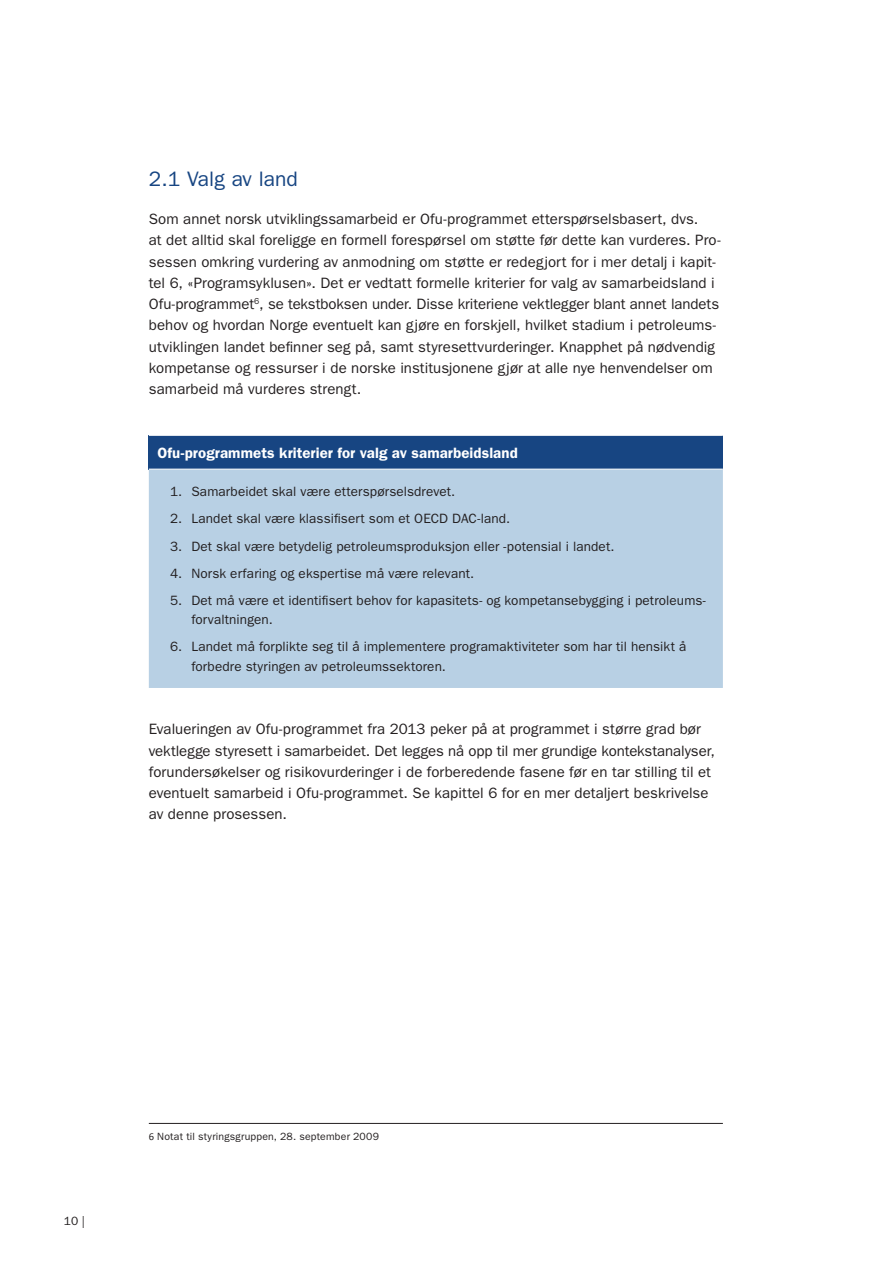
<style>
.page{position:relative;width:893px;height:1263px;background:#fff}
.page>*{position:absolute;margin:0;border:0;box-sizing:border-box;transform-origin:0 0}
.Undertittel_1b{font:21px "Franklin Gothic";color:#174582}
.Brødtekst{font:15px/21.3px "Franklin Gothic";letter-spacing:.005em;color:#231f20}
.t1{font:600 15px "Franklin Gothic";letter-spacing:.005em;color:#fff}
.t2{font:13.5px/19.5px "Franklin Gothic";letter-spacing:.01em;color:#231f20}
.t3{font:12px "Franklin Gothic";color:#231f20}
.Fotnote{font:10.5px "Franklin Gothic";letter-spacing:.02em;color:#231f20}
.s1{font-family:"Calibri"}
</style>
<div class="page">
<div style="left:149px;top:435px;width:574px;height:34px;background:#174582"></div>
<div style="left:149px;top:470px;width:574px;height:218px;background:#b8d0e4"></div>
<hr style="left:149px;top:434px;width:574px;height:2px;background:#fff">
<hr style="left:149px;top:1123px;width:574px;height:1px;background:#231f20">
<p class="Undertittel_1b" style="left:149px;top:167px;width:150px">2.1 Valg av land</p>
<p class="Brødtekst" style="left:149px;top:208px;width:573px">Som annet norsk utviklingssamarbeid er Ofu-programmet etterspørselsbasert, dvs.<br>at det alltid skal foreligge en formell forespørsel om støtte før dette kan vurderes. Pro&shy;sessen omkring vurdering av anmodning om støtte er redegjort for i mer detalj i kapit&shy;tel 6, «Programsyklusen». Det er vedtatt formelle kriterier for valg av samarbeidsland i Ofu-programmet<sup>6</sup>, se tekstboksen under. Disse kriteriene vektlegger blant annet landets behov og hvordan Norge eventuelt kan gjøre en forskjell, hvilket stadium i petroleums&shy;utviklingen landet befinner seg på, samt styresettvurderinger. Knapphet på nødvendig kompetanse og ressurser i de norske institusjonene gjør at alle nye henvendelser om samarbeid må vurderes strengt.</p>
<p class="t1" style="left:157px;top:444px;width:362px">Ofu-programmets kriterier for valg av samarbeidsland</p>
<p class="t2" style="left:170px;top:482px;width:287px">1. Samarbeidet skal være etterspørselsdrevet.</p>
<p class="t2" style="left:170px;top:509px;width:342px">2. Landet skal være klassifisert som et OECD DAC-land.</p>
<p class="t2" style="left:170px;top:536px;width:446px">3. Det skal være betydelig petroleumsproduksjon eller -potensial i landet.</p>
<p class="t2" style="left:170px;top:563px;width:306px">4. Norsk erfaring og ekspertise må være relevant.</p>
<p class="t2" style="left:191px;top:591px;width:516px;text-indent:-21px">5. Det må være et identifisert behov for kapasitets- og kompetansebygging i petroleums&shy;forvaltningen.</p>
<p class="t2" style="left:191px;top:637px;width:497px;text-indent:-21px">6. Landet må forplikte seg til å implementere programaktiviteter som har til hensikt å forbedre styringen av petroleumssektoren.</p>
<p class="Brødtekst" style="left:149px;top:719px;width:568px">Evalueringen av Ofu-programmet fra 2013 peker på at programmet i større grad bør vektlegge styresett i samarbeidet. Det legges nå opp til mer grundige kontekstanalyser, forundersøkelser og risikovurderinger i de forberedende fasene før en tar stilling til et eventuelt samarbeid i Ofu-programmet. Se kapittel 6 for en mer detaljert beskrivelse av denne prosessen.</p>
<p class="t3" style="left:64px;top:1214px;width:23px">10 |</p>
<p class="Fotnote" style="left:149px;top:1130px;width:232px"><span class="s1">6</span> Notat til styringsgruppen, 28. september 2009</p>
</div>
